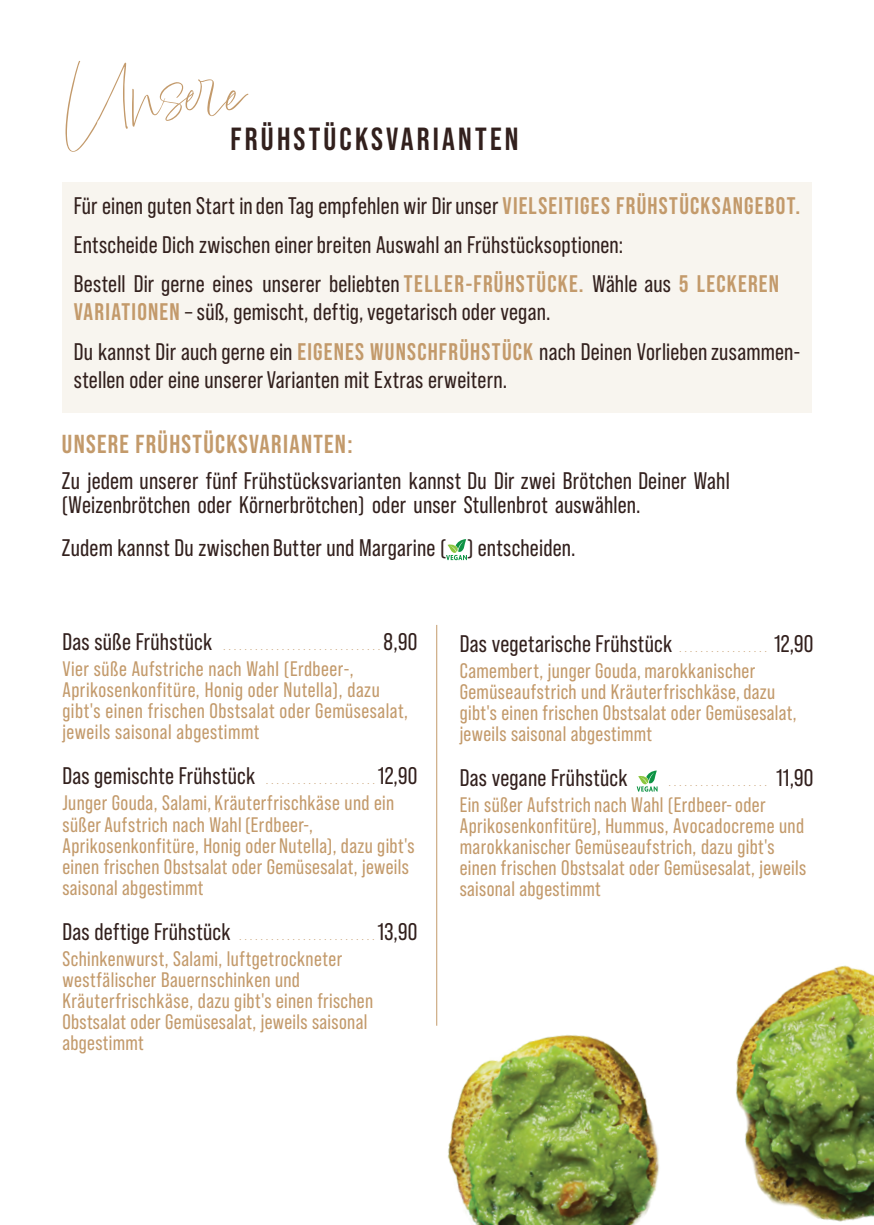
<style>
.page{position:relative;width:874px;height:1225px;background:#fff}
.page>*{position:absolute;margin:0;border:0;box-sizing:border-box;transform-origin:0 0}
.t1{font:80px "Lindsey Signature";letter-spacing:-.055em;color:#c39a6b}
.t2{font:700 32px "Bebas Neue Pro";letter-spacing:.1em;color:#32201d}
.t3{font:700 26px "Bebas Neue Pro";letter-spacing:.05em;color:#c39a6b}
.t4{font:24px/39.4px "Bebas Neue Pro";letter-spacing:.01em;color:#32201d}
.t5{font:21px/21px "Bebas Neue Pro";letter-spacing:.02em;color:#c39a6b}
.t6{font:18px "Beloved Sans";color:#c39a6b}
.s1{font-weight:700;color:#c39a6b}
.s2{font-family:"Bebas Neue Pro";font-size:24px;color:#32201d}
.s3{font-family:"Beloved Sans";font-size:18px;color:#c39a6b}
</style>
<div class="page">
<hr style="left:436px;top:625px;width:1px;height:400px;background:#c39a6b">
<svg style="left:636px;top:770px;width:21px;height:21px"></svg>
<div style="left:62px;top:183px;width:749px;height:230px;background:#f8f5ef"></div>
<svg style="left:446px;top:539px;width:20px;height:21px"></svg>
<img style="left:436px;top:943px;width:437px;height:282px">
<h1 class="t1" style="left:62px;top:43px;width:185px">Unsрe</h1>
<h2 class="t2" style="left:230px;top:118px;width:289px">FRÜHSTÜCKSVARIANTEN</h2>
<p class="t4" style="left:74px;top:184px;width:727px">Für einen guten Start in den Tag empfehlen wir Dir unser <span class="s1">VIELSEITIGES FRÜHSTÜCKSANGEBOT.<br></span>Entscheide Dich zwischen einer breiten Auswahl an Frühstücksoptionen:<br>Bestell Dir gerne eines unserer beliebten <span class="s1">TELLER-FRÜHSTÜCKE.</span> Wähle aus <span class="s1">5 LECKEREN</span></p>
<p class="t4" style="left:74px;top:291px;width:727px"><span class="s1">VARIATIONEN</span> – süß, gemischt, deftig, vegetarisch oder vegan.<br>Du kannst Dir auch gerne ein <span class="s1">EIGENES WUNSCHFRÜHSTÜCK</span> nach Deinen Vorlieben zusammen-</p>
<p class="t4" style="left:74px;top:358px;width:434px">stellen oder eine unserer Varianten mit Extras erweitern.</p>
<p class="t3" style="left:62px;top:427px;width:292px">UNSERE FRÜHSTÜCKSVARIANTEN:</p>
<p class="t4" style="left:62px;top:467px;width:669px;line-height:24px">Zu jedem unserer fünf Frühstücksvarianten kannst Du Dir zwei Brötchen Deiner Wahl (Weizenbrötchen oder Körnerbrötchen) oder unser Stullenbrot auswählen.</p>
<p class="t4" style="left:62px;top:527px;width:515px">Zudem kannst Du zwischen Butter und Margarine ( ) entscheiden.</p>
<p class="t6" style="left:62px;top:636px;width:356px"><span class="s2">Das süße Frühstück</span> ..............................<span class="s2">8,90</span></p>
<p class="t5" style="left:62px;top:657px;width:347px">Vier süße Aufstriche nach Wahl (Erdbeer-, Aprikosenkonfitüre, Honig oder Nutella), dazu gibt's einen frischen Obstsalat oder Gemüsesalat, jeweils saisonal abgestimmt</p>
<p class="t4" style="left:62px;top:755px;width:356px">Das gemischte Frühstück <span class="s3">.....................</span>12,90</p>
<p class="t5" style="left:62px;top:791px;width:353px">Junger Gouda, Salami, Kräuterfrischkäse und ein süßer Aufstrich nach Wahl (Erdbeer-, Aprikosenkonfitüre, Honig oder Nutella), dazu gibt's einen frischen Obstsalat oder Gemüsesalat, jeweils saisonal abgestimmt</p>
<p class="t6" style="left:62px;top:926px;width:356px"><span class="s2">Das deftige Frühstück</span> ..........................<span class="s2">13,90</span></p>
<p class="t5" style="left:62px;top:947px;width:312px">Schinkenwurst, Salami, luftgetrockneter westfälischer Bauernschinken und Kräuterfrischkäse, dazu gibt's einen frischen Obstsalat oder Gemüsesalat, jeweils saisonal abgestimmt</p>
<p class="t4" style="left:459px;top:622px;width:355px">Das vegetarische Frühstück <span class="s3">.................</span> 12,90</p>
<p class="t5" style="left:459px;top:659px;width:338px">Camembert, junger Gouda, marokkanischer Gemüseaufstrich und Kräuterfrischkäse, dazu gibt's einen frischen Obstsalat oder Gemüsesalat, jeweils saisonal abgestimmt</p>
<p class="t4" style="left:459px;top:757px;width:169px">Das vegane Frühstück</p>
<p class="t6" style="left:667px;top:772px;width:147px">................... <span class="s2">11,90</span></p>
<p class="t5" style="left:459px;top:793px;width:348px">Ein süßer Aufstrich nach Wahl (Erdbeer- oder Aprikosenkonfitüre), Hummus, Avocadocreme und marokkanischer Gemüseaufstrich, dazu gibt's einen frischen Obstsalat oder Gemüsesalat, jeweils saisonal abgestimmt</p>
</div>
